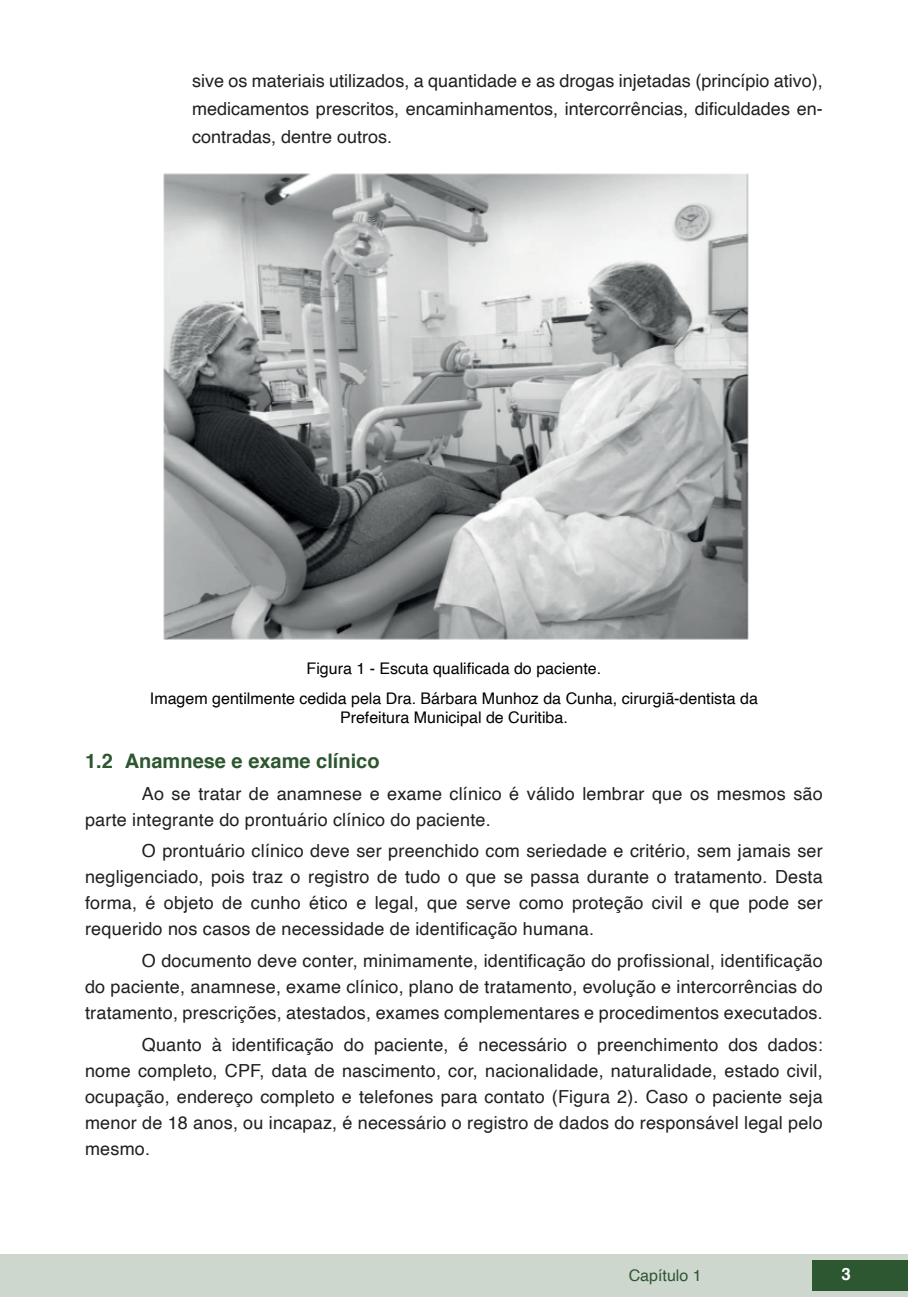
<style>
.page{position:relative;width:908px;height:1304px;background:#fff}
.page>*{position:absolute;margin:0;border:0;box-sizing:border-box;transform-origin:0 0}
.t1{font:700 20px "Helvetica";color:#2d5730}
.t2{font:18px/26px "Helvetica";letter-spacing:.01em;color:#231f20;text-align:justify}
.t3{font:700 16.8px "Helvetica";color:#fff}
.t4{font:16px/30.6px "Helvetica";color:#000;text-align:center}
.t5{font:16px "Helvetica";color:#2d5730}
</style>
<div class="page">
<div style="left:0;top:1254px;width:906px;height:43px;background:#cdd7ce"></div>
<div style="left:812px;top:1261px;width:95px;height:30px;background:#2d5730"></div>
<img style="left:163px;top:173px;width:586px;height:467px">
<p class="t2" style="left:192px;top:67px;width:632px;line-height:28px">sive os materiais utilizados, a quantidade e as drogas injetadas (princípio ativo), medicamentos prescritos, encaminhamentos, intercorrências, dificuldades en&shy;contradas, dentre outros.</p>
<p class="t4" style="left:150px;top:653px;width:609px">Figura 1 - Escuta qualificada do paciente.<br>Imagem gentilmente cedida pela Dra. Bárbara Munhoz da Cunha, cirurgiã-dentista da</p>
<p class="t4" style="left:340px;top:703px;width:229px">Prefeitura Municipal de Curitiba.</p>
<p class="t1" style="left:85px;top:745px;width:296px">1.2 Anamnese e exame clínico</p>
<p class="t2" style="left:85px;top:781px;width:738px;text-indent:57px">Ao se tratar de anamnese e exame clínico é válido lembrar que os mesmos são parte integrante do prontuário clínico do paciente.</p>
<p class="t2" style="left:85px;top:839px;width:738px;text-indent:57px">O prontuário clínico deve ser preenchido com seriedade e critério, sem jamais ser negligenciado, pois traz o registro de tudo o que se passa durante o tratamento. Desta forma, é objeto de cunho ético e legal, que serve como proteção civil e que pode ser requerido nos casos de necessidade de identificação humana.</p>
<p class="t2" style="left:85px;top:948px;width:738px;text-indent:57px">O documento deve conter, minimamente, identificação do profissional, identificação do paciente, anamnese, exame clínico, plano de tratamento, evolução e intercorrências do tratamento, prescrições, atestados, exames complementares e procedimentos executados.</p>
<p class="t2" style="left:85px;top:1032px;width:738px;text-indent:57px">Quanto à identificação do paciente, é necessário o preenchimento dos dados: nome completo, CPF, data de nascimento, cor, nacionalidade, naturalidade, estado civil, ocupação, endereço completo e telefones para contato (Figura 2). Caso o paciente seja menor de 18 anos, ou incapaz, é necessário o registro de dados do responsável legal pelo mesmo.</p>
<p class="t5" style="left:628px;top:1263px;width:74px">Capítulo 1</p>
<p class="t3" style="left:841px;top:1261px;width:11px">3</p>
</div>
